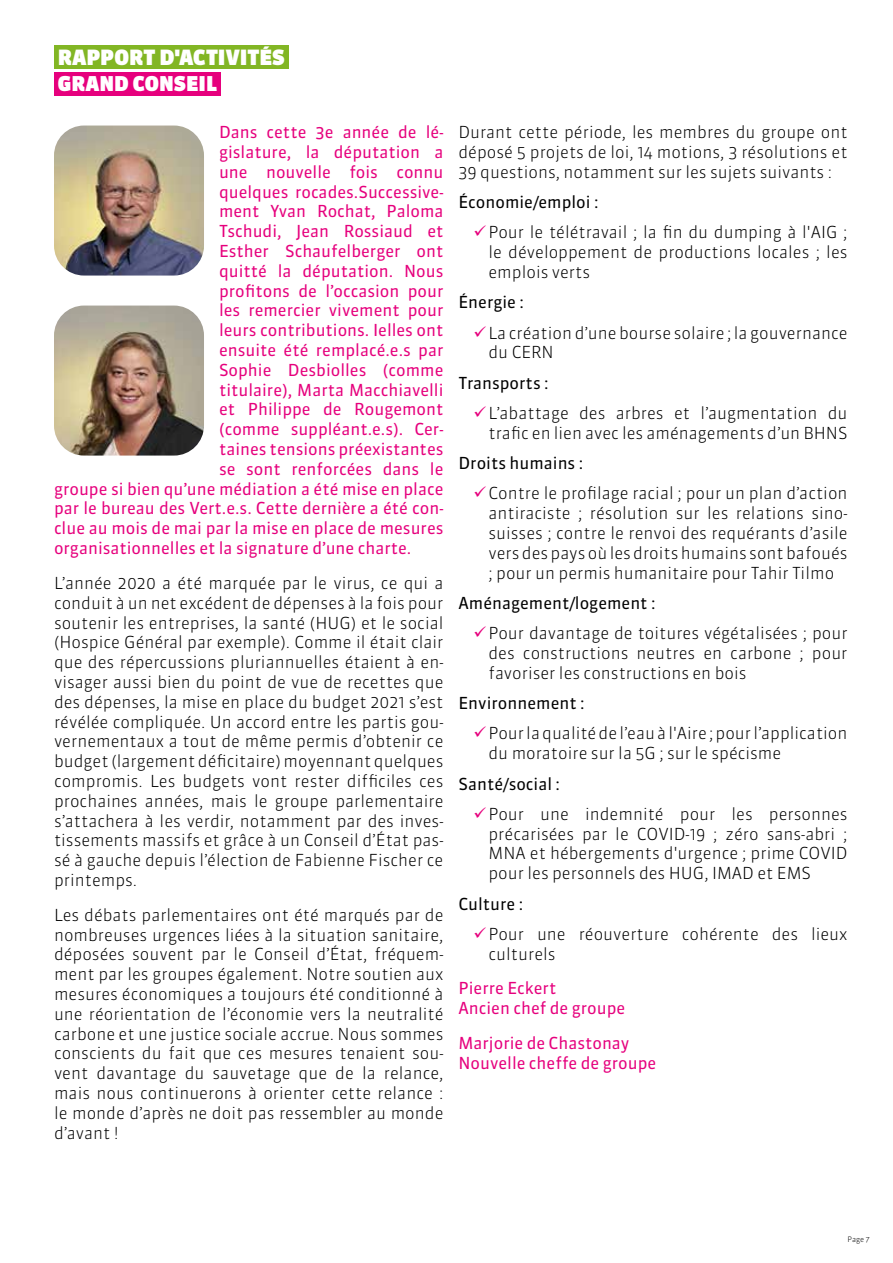
<style>
.page{position:relative;width:893px;height:1263px;background:#fff}
.page>*{position:absolute;margin:0;border:0;box-sizing:border-box;transform-origin:0 0}
.t1{font:900 21px "Sanuk OT";color:#fff}
.t2{font:900 20.4px "Sanuk OT";color:#fff}
.t3{font:300 16.5px/19.8px "Sanuk OT";color:#000;text-align:justify}
.t4{font:16.5px/19.8px "Sanuk OT";color:#e6007d}
.t5{font:16.5px "Sanuk OT";color:#000}
.t6{font:300 7.5px "Sanuk OT";color:#000}
</style>
<div class="page">
<img style="left:54px;top:126px;width:150px;height:150px">
<img style="left:54px;top:306px;width:150px;height:150px">
<div style="left:54px;top:72px;width:167px;height:24px;background:#e6007d"></div>
<div style="left:54px;top:45px;width:235px;height:24px;background:#82b624"></div>
<p class="t1" style="left:58px;top:44px;width:229px">RAPPORT D'ACTIVITÉS</p>
<p class="t2" style="left:58px;top:71px;width:161px">GRAND CONSEIL</p>
<p class="t4" style="left:219px;top:122px;width:226px">Dans cette 3e année de lé-</p>
<p class="t4" style="left:219px;top:142px;width:226px">gislature, la députation a</p>
<p class="t4" style="left:219px;top:162px;width:226px">une nouvelle fois connu</p>
<p class="t4" style="left:219px;top:182px;width:226px">quelques rocades.Successive-</p>
<p class="t4" style="left:219px;top:202px;width:226px">ment Yvan Rochat, Paloma</p>
<p class="t4" style="left:219px;top:221px;width:226px">Tschudi, Jean Rossiaud et</p>
<p class="t4" style="left:219px;top:241px;width:226px">Esther Schaufelberger ont</p>
<p class="t4" style="left:219px;top:261px;width:226px">quitté la députation. Nous</p>
<p class="t4" style="left:219px;top:281px;width:226px">profitons de l’occasion pour</p>
<p class="t4" style="left:219px;top:301px;width:226px">les remercier vivement pour</p>
<p class="t4" style="left:219px;top:320px;width:226px">leurs contributions. Ielles ont</p>
<p class="t4" style="left:219px;top:340px;width:226px">ensuite été remplacé.e.s par</p>
<p class="t4" style="left:219px;top:360px;width:226px">Sophie Desbiolles (comme</p>
<p class="t4" style="left:219px;top:380px;width:226px">titulaire), Marta Macchiavelli</p>
<p class="t4" style="left:219px;top:400px;width:226px">et Philippe de Rougemont</p>
<p class="t4" style="left:219px;top:419px;width:226px">(comme suppléant.e.s). Cer-</p>
<p class="t4" style="left:219px;top:439px;width:226px">taines tensions préexistantes</p>
<p class="t4" style="left:219px;top:459px;width:226px">se sont renforcées dans le</p>
<p class="t4" style="left:54px;top:479px;width:391px">groupe si bien qu’une médiation a été mise en place</p>
<p class="t4" style="left:54px;top:499px;width:391px">par le bureau des Vert.e.s. Cette dernière a été con-</p>
<p class="t4" style="left:54px;top:518px;width:391px">clue au mois de mai par la mise en place de mesures</p>
<p class="t4" style="left:54px;top:538px;width:359px">organisationnelles et la signature d’une charte.</p>
<p class="t3" style="left:54px;top:573px;width:391px">L’année 2020 a été marquée par le virus, ce qui a conduit à un net excédent de dépenses à la fois pour soutenir les entreprises, la santé (HUG) et le social (Hospice Général par exemple). Comme il était clair que des répercussions pluriannuelles étaient à en&shy;visager aussi bien du point de vue de recettes que des dépenses, la mise en place du budget 2021 s’est révélée compliquée. Un accord entre les partis gou&shy;vernementaux a tout de même permis d’obtenir ce budget (largement déficitaire) moyennant quelques compromis. Les budgets vont rester difficiles ces prochaines années, mais le groupe parlementaire s’attachera à les verdir, notamment par des inves&shy;tissements massifs et grâce à un Conseil d’État pas&shy;sé à gauche depuis l’élection de Fabienne Fischer ce printemps.</p>
<p class="t3" style="left:54px;top:905px;width:391px">Les débats parlementaires ont été marqués par de nombreuses urgences liées à la situation sanitaire, déposées souvent par le Conseil d’État, fréquem&shy;ment par les groupes également. Notre soutien aux mesures économiques a toujours été conditionné à une réorientation de l’économie vers la neutralité carbone et une justice sociale accrue. Nous sommes conscients du fait que ces mesures tenaient sou&shy;vent davantage du sauvetage que de la relance, mais nous continuerons à orienter cette relance : le monde d’après ne doit pas ressembler au monde d’avant !</p>
<p class="t3" style="left:458px;top:122px;width:391px">Durant cette période, les membres du groupe ont déposé 5 projets de loi, 14 motions, 3 résolutions et 39 questions, notamment sur les sujets suivants :</p>
<p class="t5" style="left:458px;top:192px;width:142px">Économie/emploi :</p>
<p class="t3" style="left:488px;top:223px;width:361px">Pour le télétravail ; la fin du dumping à l'AIG ; le développement de productions locales ; les emplois verts</p>
<p class="t5" style="left:458px;top:292px;width:67px">Énergie :</p>
<p class="t3" style="left:488px;top:323px;width:361px">La création d’une bourse solaire ; la gouvernance du CERN</p>
<p class="t5" style="left:458px;top:372px;width:92px">Transports :</p>
<p class="t3" style="left:488px;top:403px;width:361px">L’abattage des arbres et l’augmentation du trafic en lien avec les aménagements d’un BHNS</p>
<p class="t5" style="left:458px;top:453px;width:126px">Droits humains :</p>
<p class="t3" style="left:488px;top:484px;width:361px">Contre le profilage racial ; pour un plan d’action antiraciste ; résolution sur les relations sino&shy;suisses ; contre le renvoi des requérants d’asile vers des pays où les droits humains sont bafoués ; pour un permis humanitaire pour Tahir Tilmo</p>
<p class="t5" style="left:458px;top:593px;width:199px">Aménagement/logement :</p>
<p class="t3" style="left:488px;top:623px;width:361px">Pour davantage de toitures végétalisées ; pour des constructions neutres en carbone ; pour favoriser les constructions en bois</p>
<p class="t5" style="left:458px;top:693px;width:128px">Environnement :</p>
<p class="t3" style="left:488px;top:723px;width:361px">Pour la qualité de l’eau à l'Aire ; pour l’application du moratoire sur la 5G ; sur le spécisme</p>
<p class="t5" style="left:458px;top:773px;width:103px">Santé/social :</p>
<p class="t3" style="left:488px;top:804px;width:361px">Pour une indemnité pour les personnes précarisées par le COVID-19 ; zéro sans-abri ; MNA et hébergements d'urgence ; prime COVID pour les personnels des HUG, IMAD et EMS</p>
<p class="t5" style="left:458px;top:893px;width:66px">Culture :</p>
<p class="t3" style="left:488px;top:924px;width:361px">Pour une réouverture cohérente des lieux culturels</p>
<p class="t4" style="left:458px;top:978px;width:168px">Pierre Eckert<br>Ancien chef de groupe</p>
<p class="t4" style="left:458px;top:1033px;width:199px">Marjorie de Chastonay<br>Nouvelle cheffe de groupe</p>
<p class="t6" style="left:848px;top:1234px;width:24px">Page 7</p>
</div>
